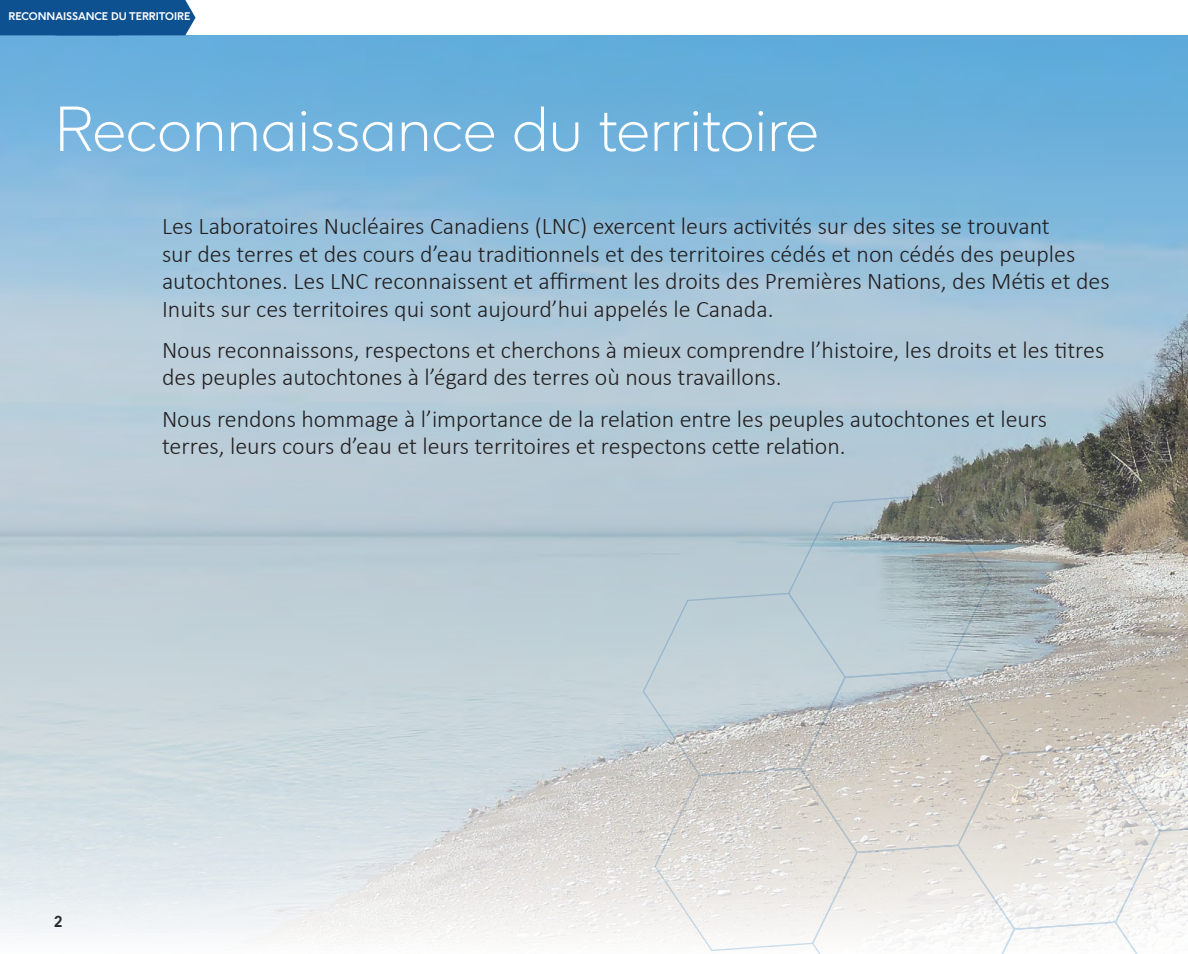
<style>
.page{position:relative;width:1188px;height:954px;background:#fff}
.page>*{position:absolute;margin:0;border:0;box-sizing:border-box;transform-origin:0 0}
.Section_Head{font:300 60px "F37 Ginger Pro";color:#fff}
.t1{font:300 24px/27.6px "Calibri";color:#231f20}
.t2{font:700 15px "F37 Ginger Pro";color:#231f20}
.t3{font:700 10.5px "F37 Ginger Pro";color:#fff}
</style>
<div class="page">
<img style="left:0;top:35px;width:1188px;height:909px">
<svg style="left:642px;top:494px;width:546px;height:459px;background:#c9ccca"></svg>
<div style="left:0;top:0;width:196px;height:35px;background:#0d5191"></div>
<p class="t3" style="left:9px;top:10px;width:183px">RECONNAISSANCE DU TERRITOIRE</p>
<p class="Section_Head" style="left:54px;top:92px;width:766px">Reconnaissance du territoire</p>
<p class="t1" style="left:162px;top:212px;width:949px">Les Laboratoires Nucléaires Canadiens (LNC) exercent leurs activités sur des sites se trouvant<br>sur des terres et des cours d’eau traditionnels et des territoires cédés et non cédés des peuples autochtones. Les LNC reconnaissent et affirment les droits des Premières Nations, des Métis et des Inuits sur ces territoires qui sont aujourd’hui appelés le Canada.</p>
<p class="t1" style="left:162px;top:336px;width:944px">Nous reconnaissons, respectons et cherchons à mieux comprendre l’histoire, les droits et les titres des peuples autochtones à l’égard des terres où nous travaillons.</p>
<p class="t1" style="left:162px;top:404px;width:887px">Nous rendons hommage à l’importance de la relation entre les peuples autochtones et leurs terres, leurs cours d’eau et leurs territoires et respectons cette relation.</p>
<p class="t2" style="left:54px;top:911px;width:10px">2</p>
</div>
